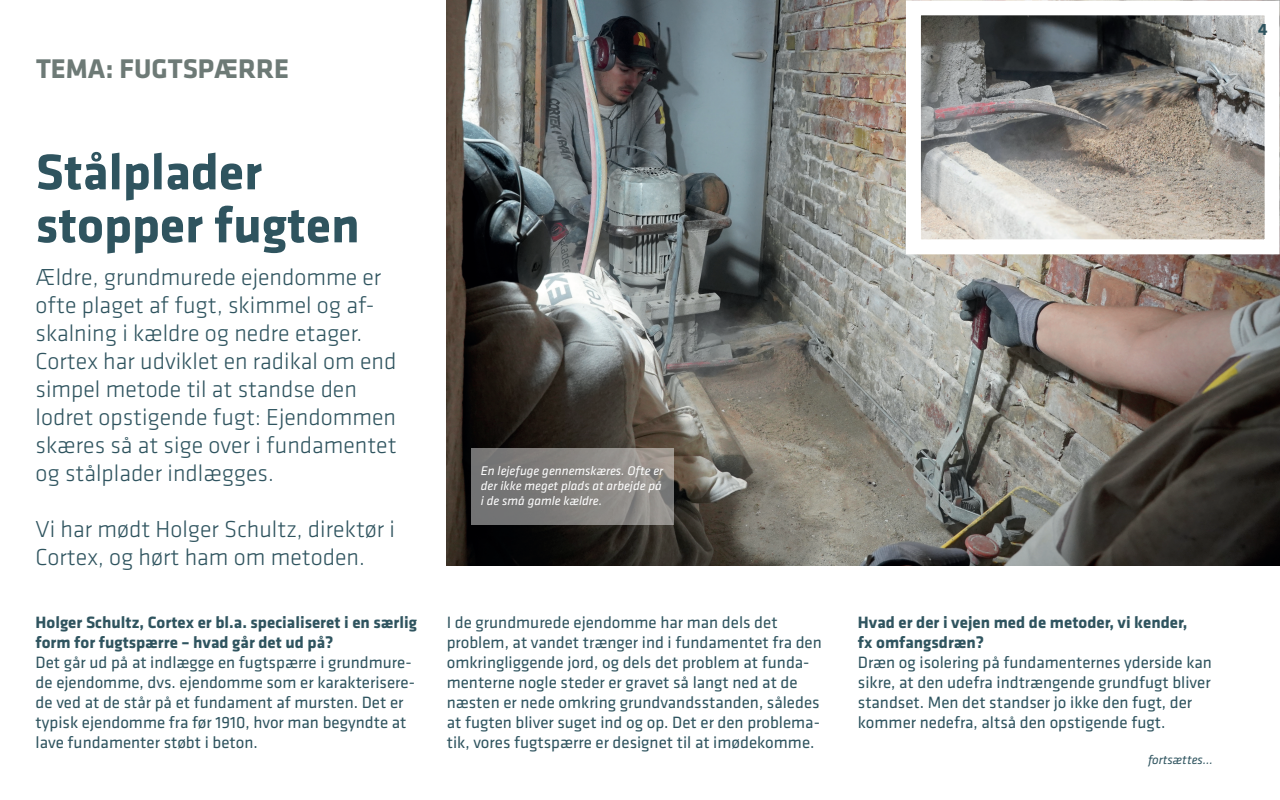
<style>
.page{position:relative;width:1280px;height:800px;background:#fff}
.page>*{position:absolute;margin:0;border:0;box-sizing:border-box;transform-origin:0 0}
.t1{font:700 52px/53px "Klavika";color:#2f545f}
.t2{font:700 28px "Klavika";color:#6d7a76}
.t3{font:300 24px/28px "Klavika";color:#2f545f}
.t4{font:17px/20px "Klavika";color:#2f545f}
.t5{font:700 17px/20px "Klavika";color:#2f545f}
.t6{font:italic 13px/15px "Klavika";color:#fff}
.t7{font:italic 13px "Klavika";color:#2f545f}
</style>
<div class="page">
<img style="left:447px;top:0;width:833px;height:566px">
<img style="left:922px;top:16px;width:342px;height:222px">
<div style="left:906px;top:0;width:374px;height:254px;border:15px solid #fff"></div>
<svg style="left:471px;top:448px;width:203px;height:77px;background:#83817f"></svg>
<h2 class="t2" style="left:36px;top:54px;width:255px">TEMA: FUGTSPÆRRE</h2>
<h1 class="t1" style="left:36px;top:147px;width:326px">Stålplader stopper fugten</h1>
<p class="t3" style="left:36px;top:263px;width:363px">Ældre, grundmurede ejendomme er ofte plaget af fugt, skimmel og af&shy;skalning i kældre og nedre etager.<br>Cortex har udviklet en radikal om end simpel metode til at standse den lodret opstigende fugt: Ejendommen skæres så at sige over i fundamentet og stålplader indlægges.</p>
<h3 class="t3" style="left:36px;top:515px;width:361px">Vi har mødt Holger Schultz, direktør i<br>Cortex, og hørt ham om metoden.</h3>
<p class="t5" style="left:36px;top:613px;width:383px">Holger Schultz, Cortex er bl.a. specialiseret i en særlig form for fugtspærre – hvad går det ud på?</p>
<p class="t4" style="left:36px;top:653px;width:381px">Det går ud på at indlægge en fugtspærre i grundmure&shy;de ejendomme, dvs. ejendomme som er karakterisere&shy;de ved at de står på et fundament af mursten. Det er typisk ejendomme fra før 1910, hvor man begyndte at lave fundamenter støbt i beton.</p>
<p class="t6" style="left:481px;top:463px;width:184px">En lejefuge gennemskæres. Ofte er der ikke meget plads at arbejde på i de små gamle kældre.</p>
<p class="t4" style="left:447px;top:613px;width:377px">I de grundmurede ejendomme har man dels det problem, at vandet trænger ind i fundamentet fra den omkringliggende jord, og dels det problem at funda&shy;menterne nogle steder er gravet så langt ned at de næsten er nede omkring grundvandsstanden, således at fugten bliver suget ind og op. Det er den problema&shy;tik, vores fugtspærre er designet til at imødekomme.</p>
<p class="t5" style="left:858px;top:613px;width:331px">Hvad er der i vejen med de metoder, vi kender, fx omfangsdræn?</p>
<p class="t4" style="left:858px;top:653px;width:356px">Dræn og isolering på fundamenternes yderside kan sikre, at den udefra indtrængende grundfugt bliver standset. Men det standser jo ikke den fugt, der kommer nedefra, altså den opstigende fugt.</p>
<p class="t7" style="left:1148px;top:752px;width:66px">fortsættes...</p>
<p class="t5" style="left:1258px;top:20px;width:11px">4</p>
</div>
